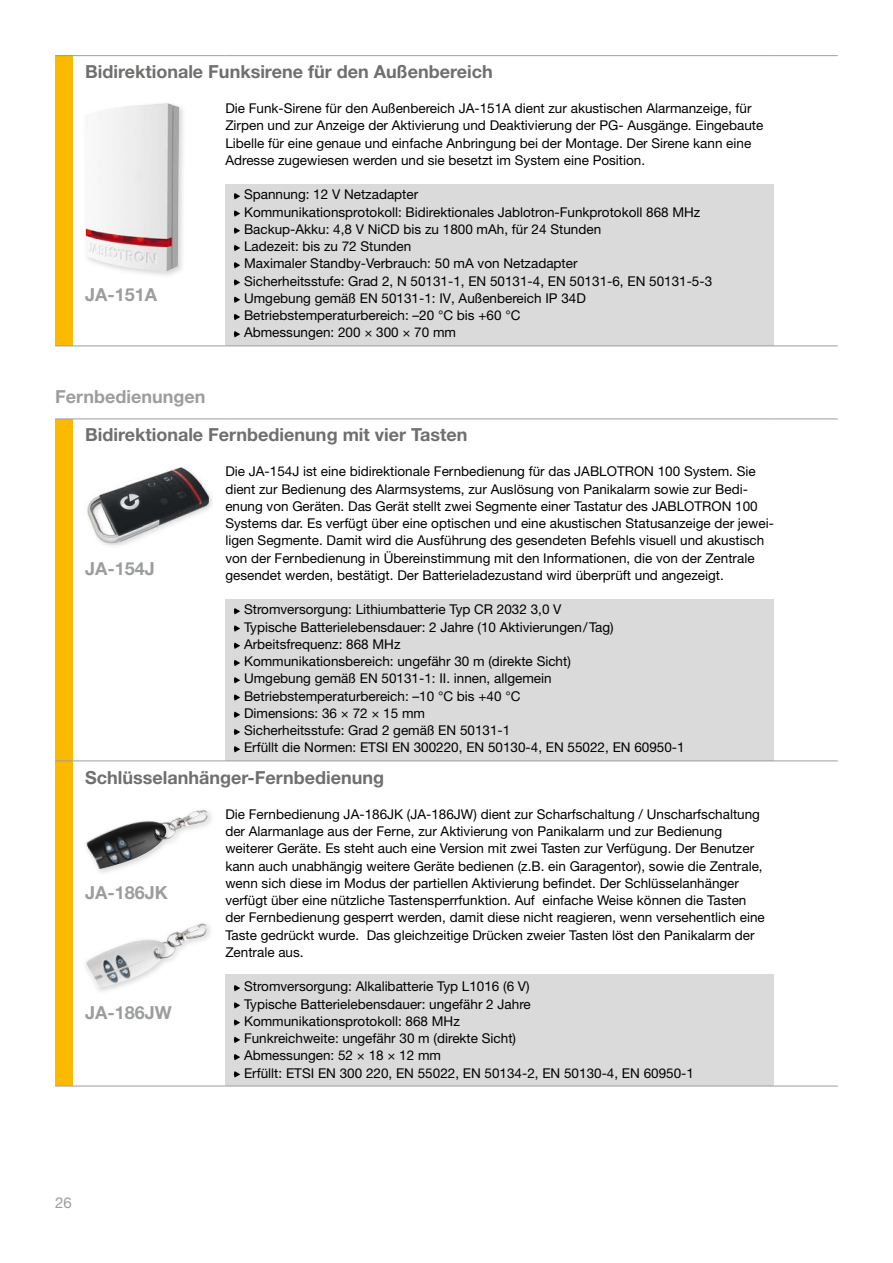
<style>
.page{position:relative;width:893px;height:1263px;background:#fff}
.page>*{position:absolute;margin:0;border:0;box-sizing:border-box;transform-origin:0 0}
.t1{font:700 18px "Helvetica Neue CE";color:#6f6f6e}
.t2{font:700 18px "Helvetica Neue CE";color:#9c9d9d}
.t3{font:15px "Helvetica Neue CE";color:#9c9d9d}
.t4{font:13.5px/17.2px "Helvetica Neue CE";color:#000}
</style>
<div class="page">
<div style="left:55px;top:55px;width:17px;height:291px;background:#fbba00"></div>
<div style="left:55px;top:419px;width:17px;height:667px;background:#fbba00"></div>
<div style="left:225px;top:599px;width:549px;height:162px;background:#dadada"></div>
<div style="left:225px;top:184px;width:549px;height:162px;background:#dadada"></div>
<div style="left:225px;top:975px;width:549px;height:111px;background:#dadada"></div>
<hr style="left:55px;top:55px;width:170px;height:1px;background:#9c9d9d">
<hr style="left:225px;top:55px;width:549px;height:1px;background:#9c9d9d">
<hr style="left:774px;top:55px;width:64px;height:1px;background:#9c9d9d">
<hr style="left:55px;top:345px;width:170px;height:1px;background:#9c9d9d">
<hr style="left:225px;top:345px;width:549px;height:1px;background:#9c9d9d">
<hr style="left:774px;top:345px;width:64px;height:1px;background:#9c9d9d">
<svg style="left:233px;top:193px;width:7px;height:6px"></svg>
<svg style="left:233px;top:210px;width:7px;height:7px"></svg>
<svg style="left:233px;top:227px;width:7px;height:7px"></svg>
<svg style="left:233px;top:245px;width:7px;height:6px"></svg>
<svg style="left:233px;top:262px;width:7px;height:6px"></svg>
<svg style="left:233px;top:279px;width:7px;height:7px"></svg>
<svg style="left:233px;top:296px;width:7px;height:7px"></svg>
<svg style="left:233px;top:314px;width:7px;height:6px"></svg>
<svg style="left:233px;top:331px;width:7px;height:6px"></svg>
<hr style="left:55px;top:418px;width:170px;height:1px;background:#9c9d9d">
<hr style="left:225px;top:418px;width:549px;height:1px;background:#9c9d9d">
<hr style="left:774px;top:418px;width:64px;height:1px;background:#9c9d9d">
<hr style="left:55px;top:760px;width:170px;height:1px;background:#9c9d9d">
<hr style="left:225px;top:760px;width:549px;height:1px;background:#9c9d9d">
<hr style="left:774px;top:760px;width:64px;height:1px;background:#9c9d9d">
<svg style="left:233px;top:608px;width:7px;height:6px"></svg>
<svg style="left:233px;top:625px;width:7px;height:7px"></svg>
<svg style="left:233px;top:642px;width:7px;height:7px"></svg>
<svg style="left:233px;top:660px;width:7px;height:6px"></svg>
<svg style="left:233px;top:677px;width:7px;height:6px"></svg>
<svg style="left:233px;top:694px;width:7px;height:7px"></svg>
<svg style="left:233px;top:711px;width:7px;height:7px"></svg>
<svg style="left:233px;top:729px;width:7px;height:6px"></svg>
<svg style="left:233px;top:746px;width:7px;height:6px"></svg>
<hr style="left:55px;top:1086px;width:170px;height:1px;background:#9c9d9d">
<hr style="left:225px;top:1086px;width:549px;height:1px;background:#9c9d9d">
<hr style="left:774px;top:1086px;width:64px;height:1px;background:#9c9d9d">
<svg style="left:233px;top:985px;width:7px;height:6px"></svg>
<svg style="left:233px;top:1002px;width:7px;height:6px"></svg>
<svg style="left:233px;top:1019px;width:7px;height:7px"></svg>
<svg style="left:233px;top:1037px;width:7px;height:6px"></svg>
<svg style="left:233px;top:1054px;width:7px;height:6px"></svg>
<svg style="left:233px;top:1071px;width:7px;height:6px"></svg>
<img style="left:85px;top:809px;width:124px;height:60px">
<img style="left:85px;top:923px;width:123px;height:65px">
<img style="left:85px;top:103px;width:94px;height:168px">
<img style="left:85px;top:467px;width:124px;height:78px">
<h1 class="t1" style="left:85px;top:61px;width:409px">Bidirektionale Funksirene für den außenbereich</h1>
<p class="t4" style="left:225px;top:100px;width:540px">Die Funk-Sirene für den Außenbereich JA-151A dient zur akustischen Alarmanzeige, für Zirpen und zur Anzeige der Aktivierung und Deaktivierung der PG- Ausgänge. Eingebaute Libelle für eine genaue und einfache Anbringung bei der Montage. Der Sirene kann eine Adresse zugewiesen werden und sie besetzt im System eine Position.</p>
<p class="t4" style="left:244px;top:186px;width:470px">Spannung: 12 V Netzadapter<br>Kommunikationsprotokoll: Bidirektionales Jablotron-Funkprotokoll 868 MHz Backup-Akku: 4,8 V NiCD bis zu 1800 mAh, für 24 Stunden<br>Ladezeit: bis zu 72 Stunden<br>Maximaler Standby-Verbrauch: 50 mA von Netzadapter<br>Sicherheitsstufe: Grad 2, N 50131-1, EN 50131-4, EN 50131-6, EN 50131-5-3<br>Umgebung gemäß EN 50131-1: IV, Außenbereich IP 34D Betriebstemperaturbereich: –20 °C bis +60 °C<br>Abmessungen: 200 × 300 × 70 mm</p>
<h1 class="t2" style="left:85px;top:284px;width:74px">Ja-151a</h1>
<h1 class="t2" style="left:55px;top:385px;width:152px">Fernbedienungen</h1>
<h1 class="t1" style="left:85px;top:424px;width:384px">Bidirektionale Fernbedienung mit vier tasten</h1>
<p class="t4" style="left:225px;top:463px;width:550px">Die JA-154J ist eine bidirektionale Fernbedienung für das JABLOTRON 100 System. Sie dient zur Bedienung des Alarmsystems, zur Auslösung von Panikalarm sowie zur Bedi&shy;enung von Geräten. Das Gerät stellt zwei Segmente einer Tastatur des JABLOTRON 100<br>Systems dar. Es verfügt über eine optischen und eine akustischen Statusanzeige der jewei&shy;ligen Segmente. Damit wird die Ausführung des gesendeten Befehls visuell und akustisch von der Fernbedienung in Übereinstimmung mit den Informationen, die von der Zentrale gesendet werden, bestätigt. Der Batterieladezustand wird überprüft und angezeigt.</p>
<p class="t4" style="left:244px;top:601px;width:442px">Stromversorgung: Lithiumbatterie Typ CR 2032 3,0 V<br>Typische Batterielebensdauer: 2 Jahre (10 Aktivierungen/Tag)<br>Arbeitsfrequenz: 868 MHz<br>Kommunikationsbereich: ungefähr 30 m (direkte Sicht)<br>Umgebung gemäß EN 50131-1: II. innen, allgemein Betriebstemperaturbereich: –10 °C bis +40 °C<br>Dimensions: 36 × 72 × 15 mm<br>Sicherheitsstufe: Grad 2 gemäß EN 50131-1<br>Erfüllt die Normen: ETSI EN 300220, EN 50130-4, EN 55022, EN 60950-1</p>
<h1 class="t1" style="left:85px;top:766px;width:300px">schlüsselanhänger-Fernbedienung</h1>
<p class="t4" style="left:225px;top:805px;width:541px">Die Fernbedienung JA-186JK (JA-186JW) dient zur Scharfschaltung / Unscharfschaltung der Alarmanlage aus der Ferne, zur Aktivierung von Panikalarm und zur Bedienung weiterer Geräte. Es steht auch eine Version mit zwei Tasten zur Verfügung. Der Benutzer kann auch unabhängig weitere Geräte bedienen (z.B. ein Garagentor), sowie die Zentrale, wenn sich diese im Modus der partiellen Aktivierung befindet. Der Schlüsselanhänger verfügt über eine nützliche Tastensperrfunktion. Auf einfache Weise können die Tasten der Fernbedienung gesperrt werden, damit diese nicht reagieren, wenn versehentlich eine Taste gedrückt wurde. Das gleichzeitige Drücken zweier Tasten löst den Panikalarm der Zentrale aus.</p>
<p class="t4" style="left:244px;top:978px;width:451px">Stromversorgung: Alkalibatterie Typ L1016 (6 V)<br>Typische Batterielebensdauer: ungefähr 2 Jahre<br>Kommunikationsprotokoll: 868 MHz<br>Funkreichweite: ungefähr 30 m (direkte Sicht)<br>Abmessungen: 52 × 18 × 12 mm<br>Erfüllt: ETSI EN 300 220, EN 55022, EN 50134-2, EN 50130-4, EN 60950-1</p>
<h1 class="t2" style="left:85px;top:557px;width:71px">Ja-154J</h1>
<h1 class="t2" style="left:85px;top:882px;width:84px">Ja-186JK</h1>
<h1 class="t2" style="left:85px;top:1001px;width:88px">Ja-186JW</h1>
<p class="t3" style="left:55px;top:1193px;width:18px">26</p>
</div>
